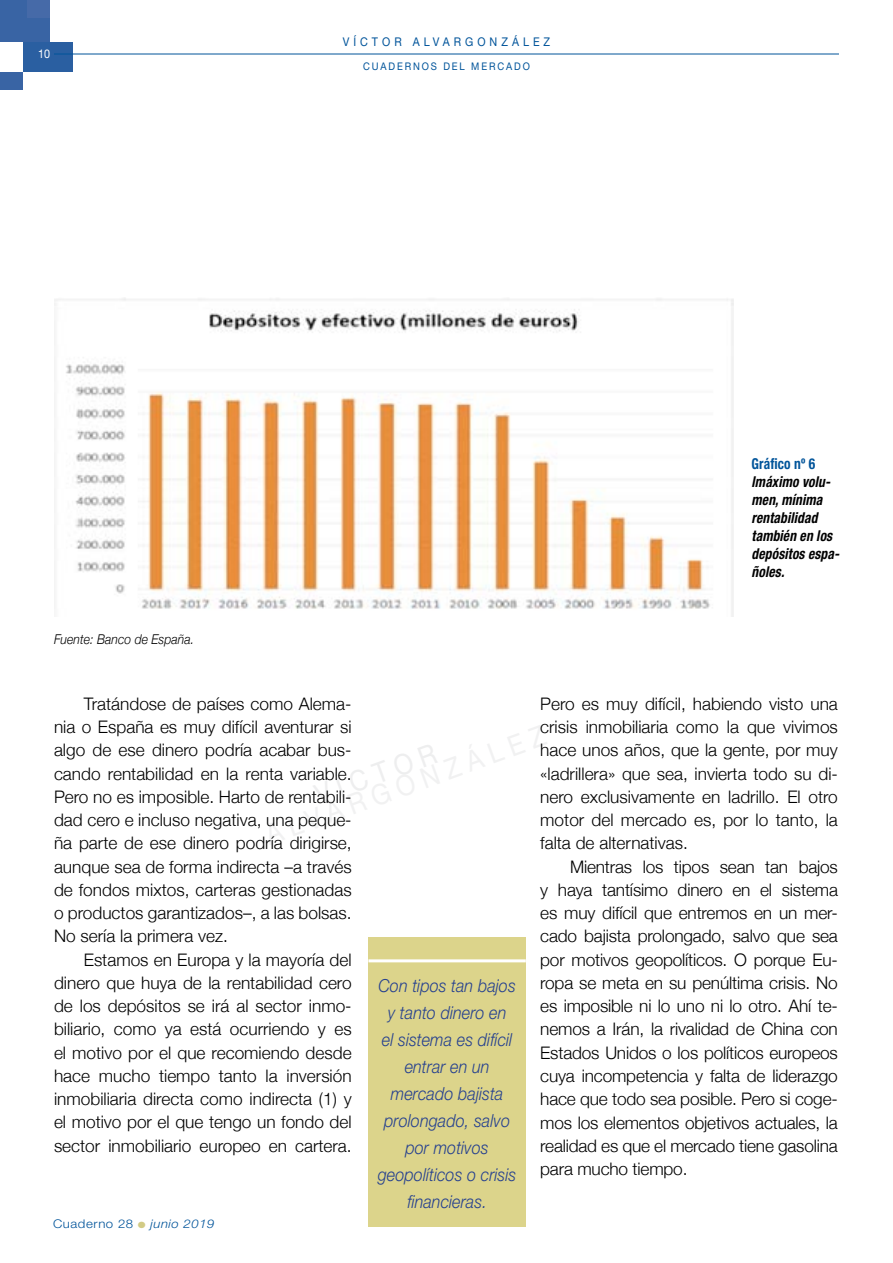
<style>
.page{position:relative;width:893px;height:1263px;background:#fff}
.page>*{position:absolute;margin:0;border:0;box-sizing:border-box;transform-origin:0 0}
.t1{font:italic 300 18px/27px "Helvetica Neue CE";letter-spacing:.005em;color:#25408f;text-align:center;scale:.9 1}
.t2{font:300 17.25px/23.2px "Helvetica Neue";color:#000;text-align:justify}
.t3{font:italic 700 condensed 15px/18px "Helvetica Neue";letter-spacing:.01em;color:#000;scale:.9 1}
.t4{font:700 condensed 15px "Helvetica Neue";letter-spacing:.01em;color:#00549a;scale:.9 1}
.t5{font:italic 300 13.5px "Helvetica Neue";letter-spacing:.005em;color:#000;scale:.9 1}
.t6{font:300 12px "Helvetica Neue CE";letter-spacing:.04em;color:#00549a;scale:1.1 1}
.t7{font:12px "Helvetica Neue LT";letter-spacing:.37em;color:#00549a;scale:.9 1}
.t8{font:12px "Helvetica Neue LT";color:#fff;scale:.9 1}
.t9{font:10.5px "Helvetica Neue LT";letter-spacing:.2em;color:#00549a;scale:.9 1}
.s1{color:#d2cb85}
.s2{font-style:italic}
</style>
<div class="page">
<div style="left:0;top:0;width:50px;height:42px;background:#3964a4"></div>
<div style="left:0;top:72px;width:23px;height:17px;background:#3964a4"></div>
<div style="left:27px;top:0;width:23px;height:17px;background:#466aa8"></div>
<div style="left:23px;top:42px;width:49px;height:30px;background:#2a5fa1"></div>
<hr style="left:54px;top:54px;width:785px;height:1px;background:#00549a">
<div style="left:368px;top:937px;width:158px;height:290px;background:#dcd48b"></div>
<hr style="left:368px;top:959px;width:158px;height:3px;background:#fff">
<img style="left:54px;top:298px;width:680px;height:319px">
<p class="t8" style="left:38px;top:46px;width:15px">10</p>
<p class="t7" style="left:343px;top:35px;width:232px">VÍCTOR ALVA RGONZÁLEZ</p>
<p class="t9" style="left:363px;top:60px;width:187px">CUADERNOS DEL MERCADO</p>
<p class="t5" style="left:54px;top:629px;width:157px">Fuente: Banco de España.</p>
<p class="t4" style="left:752px;top:454px;width:72px">Gráfico nº 6</p>
<p class="t3" style="left:752px;top:472px;width:99px">lmáximo volu&shy;men, mínima rentabilidad también en los depósitos espa&shy;ñoles.</p>
<p class="t2" style="left:54px;top:691px;width:299px;text-indent:30px">Tratándose de países como Alema&shy;nia o España es muy difícil aventurar si algo de ese dinero podría acabar bus&shy;cando rentabilidad en la renta variable.<br>Pero no es imposible. Harto de rentabili&shy;dad cero e incluso negativa, una peque&shy;ña parte de ese dinero podría dirigirse, aunque sea de forma indirecta –a través de fondos mixtos, carteras gestionadas o productos garantizados–, a las bolsas.<br>No sería la primera vez.</p>
<p class="t2" style="left:54px;top:947px;width:299px;text-indent:30px">Estamos en Europa y la mayoría del dinero que huya de la rentabilidad cero de los depósitos se irá al sector inmo&shy;biliario, como ya está ocurriendo y es el motivo por el que recomiendo desde hace mucho tiempo tanto la inversión inmobiliaria directa como indirecta (1) y el motivo por el que tengo un fondo del sector inmobiliario europeo en cartera.</p>
<p class="t6" style="left:53px;top:1216px;width:148px">Cuaderno 28 <span class="s1">●</span> <span class="s2">junio 2019</span></p>
<p class="t1" style="left:378px;top:972px;width:155px">Con tipos tan bajos y tanto dinero en<br>el sistema es difícil entrar en un mercado bajista prolongado, salvo por motivos geopolíticos o crisis financieras.</p>
<p class="t2" style="left:540px;top:691px;width:299px">Pero es muy difícil, habiendo visto una crisis inmobiliaria como la que vivimos hace unos años, que la gente, por muy «ladrillera» que sea, invierta todo su di&shy;nero exclusivamente en ladrillo. El otro motor del mercado es, por lo tanto, la falta de alternativas.</p>
<p class="t2" style="left:540px;top:854px;width:299px;text-indent:30px">Mientras los tipos sean tan bajos y haya tantísimo dinero en el sistema es muy difícil que entremos en un mer&shy;cado bajista prolongado, salvo que sea por motivos geopolíticos. O porque Eu&shy;ropa se meta en su penúltima crisis. No es imposible ni lo uno ni lo otro. Ahí te&shy;nemos a Irán, la rivalidad de China con Estados Unidos o los políticos europeos cuya incompetencia y falta de liderazgo hace que todo sea posible. Pero si coge&shy;mos los elementos objetivos actuales, la realidad es que el mercado tiene gasolina para mucho tiempo.</p>
</div>
